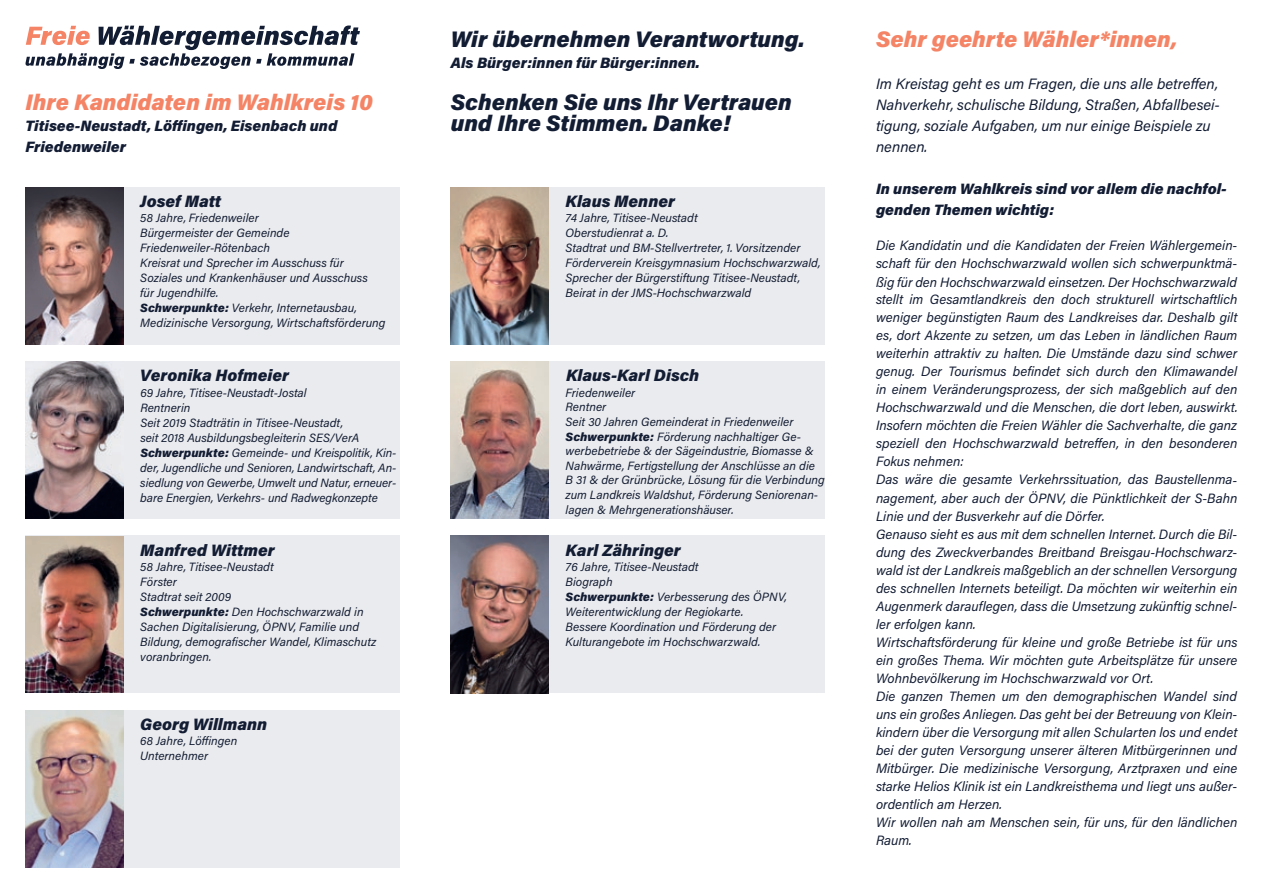
<style>
.page{position:relative;width:1263px;height:893px;background:#fff}
.page>*{position:absolute;margin:0;border:0;box-sizing:border-box;transform-origin:0 0}
.t1{font:22.5px/21px "Acumin Variable Concept";color:#121c33}
.t2{font:22.5px "Acumin Variable Concept";color:#f48465}
.t3{font:16.5px "Acumin Variable Concept";color:#121c33}
.t4{font:15px/21px "Acumin Variable Concept";color:#121c33}
.t5{font:13.5px/18px "Acumin Variable Concept";color:#121c33}
.t6{font:12px/15px "Acumin Variable Concept";color:#121c33}
</style>
<div class="page">
<div style="left:26px;top:187px;width:374px;height:157px;background:#eaebee"></div>
<div style="left:26px;top:361px;width:374px;height:158px;background:#eaebee"></div>
<div style="left:26px;top:710px;width:374px;height:157px;background:#eaebee"></div>
<img style="left:26px;top:187px;width:97px;height:157px">
<img style="left:26px;top:361px;width:97px;height:158px">
<div style="left:451px;top:361px;width:374px;height:158px;background:#eaebee"></div>
<img style="left:451px;top:361px;width:98px;height:158px">
<div style="left:451px;top:187px;width:374px;height:157px;background:#eaebee"></div>
<img style="left:451px;top:187px;width:98px;height:157px">
<div style="left:451px;top:536px;width:374px;height:157px;background:#eaebee"></div>
<img style="left:451px;top:536px;width:98px;height:157px">
<div style="left:26px;top:536px;width:374px;height:157px;background:#eaebee"></div>
<img style="left:26px;top:537px;width:97px;height:155px">
<svg style="left:25px;top:26px;width:335px;height:43px"></svg>
<img style="left:26px;top:710px;width:97px;height:157px">
<h1 class="t2" style="left:26px;top:86px;width:349px">Ihre Kandidaten im Wahlkreis 10</h1>
<p class="t4" style="left:26px;top:114px;width:313px">Titisee-Neustadt, Löffingen, Eisenbach und<br>Friedenweiler</p>
<p class="t3" style="left:140px;top:190px;width:82px">Josef Matt</p>
<p class="t6" style="left:140px;top:210px;width:247px">58 Jahre, Friedenweiler<br>Bürgermeister der Gemeinde Friedenweiler-Rötenbach<br>Kreisrat und Sprecher im Ausschuss für Soziales und Krankenhäuser und Ausschuss<br>für Jugendhilfe.<br>Schwerpunkte: Verkehr, Internetausbau, Medizinische Versorgung, Wirtschaftsförderung</p>
<p class="t3" style="left:140px;top:364px;width:150px">Veronika Hofmeier</p>
<p class="t6" style="left:140px;top:385px;width:258px">69 Jahre, Titisee-Neustadt-Jostal<br>Rentnerin<br>Seit 2019 Stadträtin in Titisee-Neustadt,<br>seit 2018 Ausbildungsbegleiterin SES/VerA Schwerpunkte: Gemeinde- und Kreispolitik, Kin&shy;der, Jugendliche und Senioren, Landwirtschaft, An&shy;siedlung von Gewerbe, Umwelt und Natur, erneuer&shy;bare Energien, Verkehrs- und Radwegkonzepte</p>
<p class="t3" style="left:140px;top:539px;width:136px">Manfred Wittmer</p>
<p class="t6" style="left:140px;top:559px;width:238px">58 Jahre, Titisee-Neustadt<br>Förster<br>Stadtrat seit 2009<br>Schwerpunkte: Den Hochschwarzwald in<br>Sachen Digitalisierung, ÖPNV, Familie und<br>Bildung, demografischer Wandel, Klimaschutz voranbringen.</p>
<p class="t3" style="left:140px;top:713px;width:128px">Georg Willmann</p>
<p class="t6" style="left:140px;top:733px;width:99px">68 Jahre, Löffingen<br>Unternehmer</p>
<h1 class="t1" style="left:451px;top:27px;width:355px">Wir übernehmen Verantwortung.</h1>
<p class="t4" style="left:451px;top:51px;width:251px">Als Bürger:innen für Bürger:innen.</p>
<h1 class="t1" style="left:451px;top:90px;width:343px">Schenken Sie uns Ihr Vertrauen und Ihre Stimmen. Danke!</h1>
<p class="t3" style="left:566px;top:190px;width:111px">Klaus Menner</p>
<p class="t6" style="left:566px;top:210px;width:256px">74 Jahre, Titisee-Neustadt<br>Oberstudienrat a. D.<br>Stadtrat und BM-Stellvertreter, 1. Vorsitzender Förderverein Kreisgymnasium Hochschwarzwald, Sprecher der Bürgerstiftung Titisee-Neustadt, Beirat in der JMS-Hochschwarzwald</p>
<p class="t3" style="left:566px;top:364px;width:135px">Klaus-Karl Disch</p>
<p class="t6" style="left:566px;top:385px;width:261px">Friedenweiler<br>Rentner<br>Seit 30 Jahren Gemeinderat in Friedenweiler Schwerpunkte: Förderung nachhaltiger Ge&shy;werbebetriebe &amp; der Sägeindustrie, Biomasse &amp; Nahwärme, Fertigstellung der Anschlüsse an die B 31 &amp; der Grünbrücke, Lösung für die Verbindung zum Landkreis Waldshut, Förderung Seniorenan&shy;lagen &amp; Mehrgenerationshäuser.</p>
<p class="t3" style="left:566px;top:539px;width:117px">Karl Zähringer</p>
<p class="t6" style="left:566px;top:559px;width:223px">76 Jahre, Titisee-Neustadt<br>Biograph<br>Schwerpunkte: Verbesserung des ÖPNV,<br>Weiterentwicklung der Regiokarte.<br>Bessere Koordination und Förderung der<br>Kulturangebote im Hochschwarzwald.</p>
<h1 class="t2" style="left:876px;top:23px;width:303px">Sehr geehrte Wähler*innen,</h1>
<p class="t4" style="left:876px;top:72px;width:346px">Im Kreistag geht es um Fragen, die uns alle betreffen, Nahverkehr, schulische Bildung, Straßen, Abfallbesei&shy;tigung, soziale Aufgaben, um nur einige Beispiele zu nennen.</p>
<p class="t4" style="left:876px;top:177px;width:352px">In unserem Wahlkreis sind vor allem die nachfol&shy;genden Themen wichtig:</p>
<p class="t5" style="left:876px;top:236px;width:363px">Die Kandidatin und die Kandidaten der Freien Wählergemein&shy;schaft für den Hochschwarzwald wollen sich schwerpunktmä&shy;ßig für den Hochschwarzwald einsetzen. Der Hochschwarzwald stellt im Gesamtlandkreis den doch strukturell wirtschaftlich weniger begünstigten Raum des Landkreises dar. Deshalb gilt es, dort Akzente zu setzen, um das Leben in ländlichen Raum weiterhin attraktiv zu halten. Die Umstände dazu sind schwer genug. Der Tourismus befindet sich durch den Klimawandel in einem Veränderungsprozess, der sich maßgeblich auf den Hochschwarzwald und die Menschen, die dort leben, auswirkt.<br>Insofern möchten die Freien Wähler die Sachverhalte, die ganz speziell den Hochschwarzwald betreffen, in den besonderen Fokus nehmen:<br>Das wäre die gesamte Verkehrssituation, das Baustellenma&shy;nagement, aber auch der ÖPNV, die Pünktlichkeit der S-Bahn Linie und der Busverkehr auf die Dörfer.<br>Genauso sieht es aus mit dem schnellen Internet. Durch die Bil&shy;dung des Zweckverbandes Breitband Breisgau-Hochschwarz&shy;wald ist der Landkreis maßgeblich an der schnellen Versorgung des schnellen Internets beteiligt. Da möchten wir weiterhin ein Augenmerk darauflegen, dass die Umsetzung zukünftig schnel&shy;ler erfolgen kann.<br>Wirtschaftsförderung für kleine und große Betriebe ist für uns ein großes Thema. Wir möchten gute Arbeitsplätze für unsere Wohnbevölkerung im Hochschwarzwald vor Ort.<br>Die ganzen Themen um den demographischen Wandel sind uns ein großes Anliegen. Das geht bei der Betreuung von Klein&shy;kindern über die Versorgung mit allen Schularten los und endet bei der guten Versorgung unserer älteren Mitbürgerinnen und Mitbürger. Die medizinische Versorgung, Arztpraxen und eine starke Helios Klinik ist ein Landkreisthema und liegt uns außer&shy;ordentlich am Herzen.<br>Wir wollen nah am Menschen sein, für uns, für den ländlichen Raum.</p>
</div>
